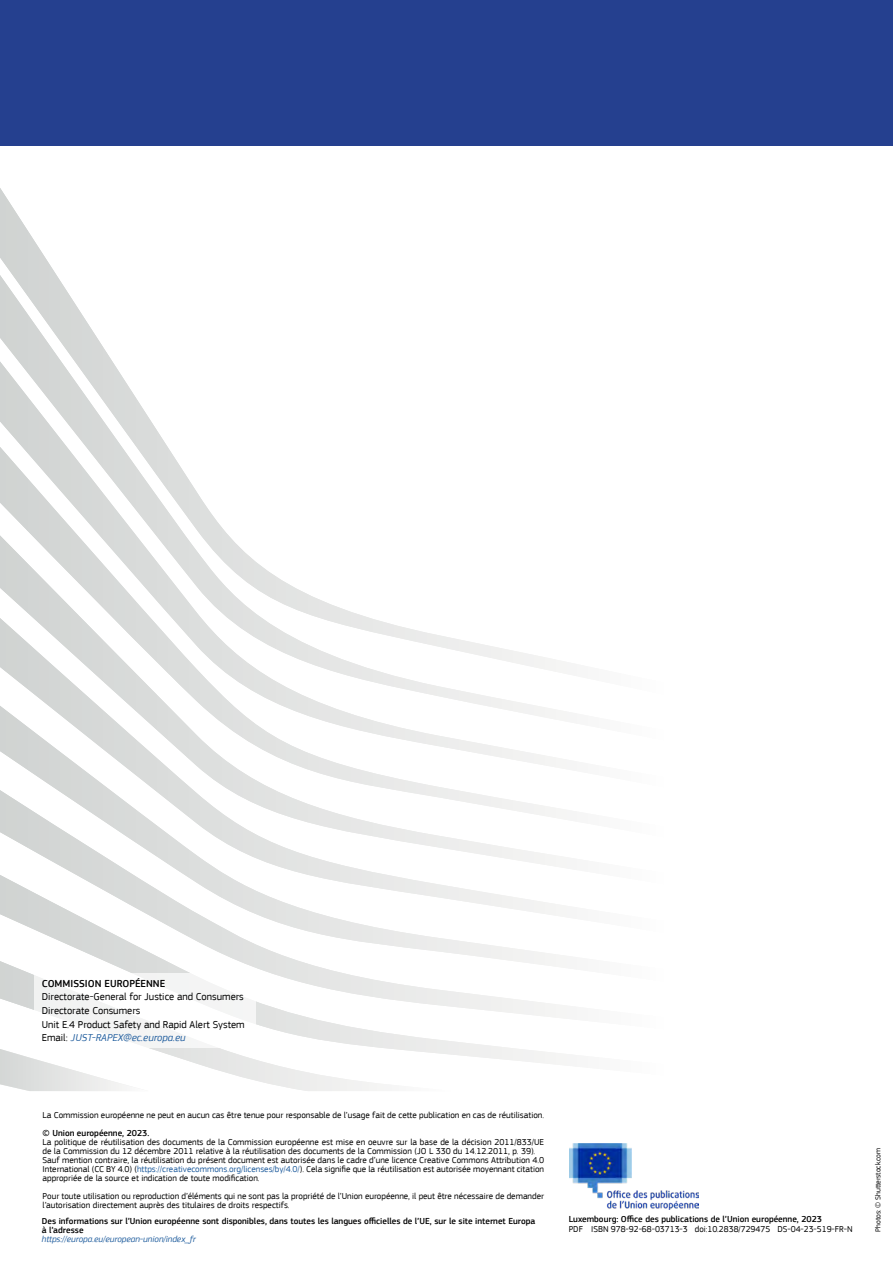
<style>
.page{position:relative;width:893px;height:1263px;background:#fff}
.page>*{position:absolute;margin:0;border:0;box-sizing:border-box;transform-origin:0 0}
.t1{font:10.5px/13.5px "EC Square Sans Pro";color:#000}
.t2{font:500 10.5px "EC Square Sans Pro";color:#000}
.t3{font:9px/9px "EC Square Sans Pro";color:#000}
.t4{font:500 9px/9px "EC Square Sans Pro";color:#000}
.t5{font:italic 9px "EC Square Sans Pro";color:#215e9e}
.t6{font:7.5px "EC Square Sans Pro";letter-spacing:-.01em;color:#000}
.s1{font-style:italic;color:#215e9e}
.s2{color:#215e9e}
</style>
<div class="page">
<svg style="left:0;top:188px;width:57px;height:87px"></svg>
<svg style="left:9px;top:837px;width:558px;height:38px"></svg>
<svg style="left:0;top:875px;width:567px;height:190px"></svg>
<svg style="left:0;top:961px;width:452px;height:130px"></svg>
<svg style="left:0;top:1049px;width:148px;height:42px"></svg>
<svg style="left:0;top:275px;width:112px;height:86px"></svg>
<svg style="left:0;top:361px;width:168px;height:86px"></svg>
<svg style="left:0;top:447px;width:567px;height:390px"></svg>
<img style="left:569px;top:1143px;width:129px;height:66px">
<div style="left:34px;top:973px;width:222px;height:75px;background:#fff"></div>
<div style="left:0;top:0;width:893px;height:145px;background:#25408f"></div>
<p class="t2" style="left:42px;top:977px;width:125px">COMMISSION EUROPÉENNE</p>
<p class="t1" style="left:42px;top:990px;width:204px">Directorate-General for Justice and Consumers Directorate Consumers<br>Unit E.4 Product Safety and Rapid Alert System Email: <span class="s1">JUST-RAPEX@ec.europa.eu</span></p>
<p class="t3" style="left:43px;top:1111px;width:503px">La Commission européenne ne peut en aucun cas être tenue pour responsable de l’usage fait de cette publication en cas de réutilisation.</p>
<p class="t4" style="left:43px;top:1129px;width:108px">© Union européenne, 2023.</p>
<p class="t3" style="left:43px;top:1138px;width:503px">La politique de réutilisation des documents de la Commission européenne est mise en oeuvre sur la base de la décision 2011/833/UE de la Commission du 12 décembre 2011 relative à la réutilisation des documents de la Commission (JO L 330 du 14.12.2011, p. 39).<br>Sauf mention contraire, la réutilisation du présent document est autorisée dans le cadre d’une licence Creative Commons Attribution 4.0<br>International (CC BY 4.0) (<span class="s2">https://creativecommons.org/licenses/by/4.0/</span>). Cela signifie que la réutilisation est autorisée moyennant citation appropriée de la source et indication de toute modification.</p>
<p class="t3" style="left:43px;top:1192px;width:503px">Pour toute utilisation ou reproduction d’éléments qui ne sont pas la propriété de l’Union européenne, il peut être nécessaire de demander l’autorisation directement auprès des titulaires de droits respectifs.</p>
<p class="t4" style="left:42px;top:1217px;width:495px">Des informations sur l’Union européenne sont disponibles, dans toutes les langues officielles de l’UE, sur le site internet Europa à l’adresse</p>
<p class="t5" style="left:42px;top:1234px;width:155px">https://europa.eu/european-union/index_fr</p>
<p class="t4" style="left:569px;top:1214px;width:255px">Luxembourg: Office des publications de l’Union européenne, 2023</p>
<p class="t3" style="left:569px;top:1225px;width:285px">PDF ISBN 978-92-68-03713-3 doi:10.2838/729475 DS-04-23-519-FR-N</p>
<p class="t6" style="left:874px;top:1231px;width:85px;rotate:-90deg">Photos: © Shutterstock.com</p>
</div>
